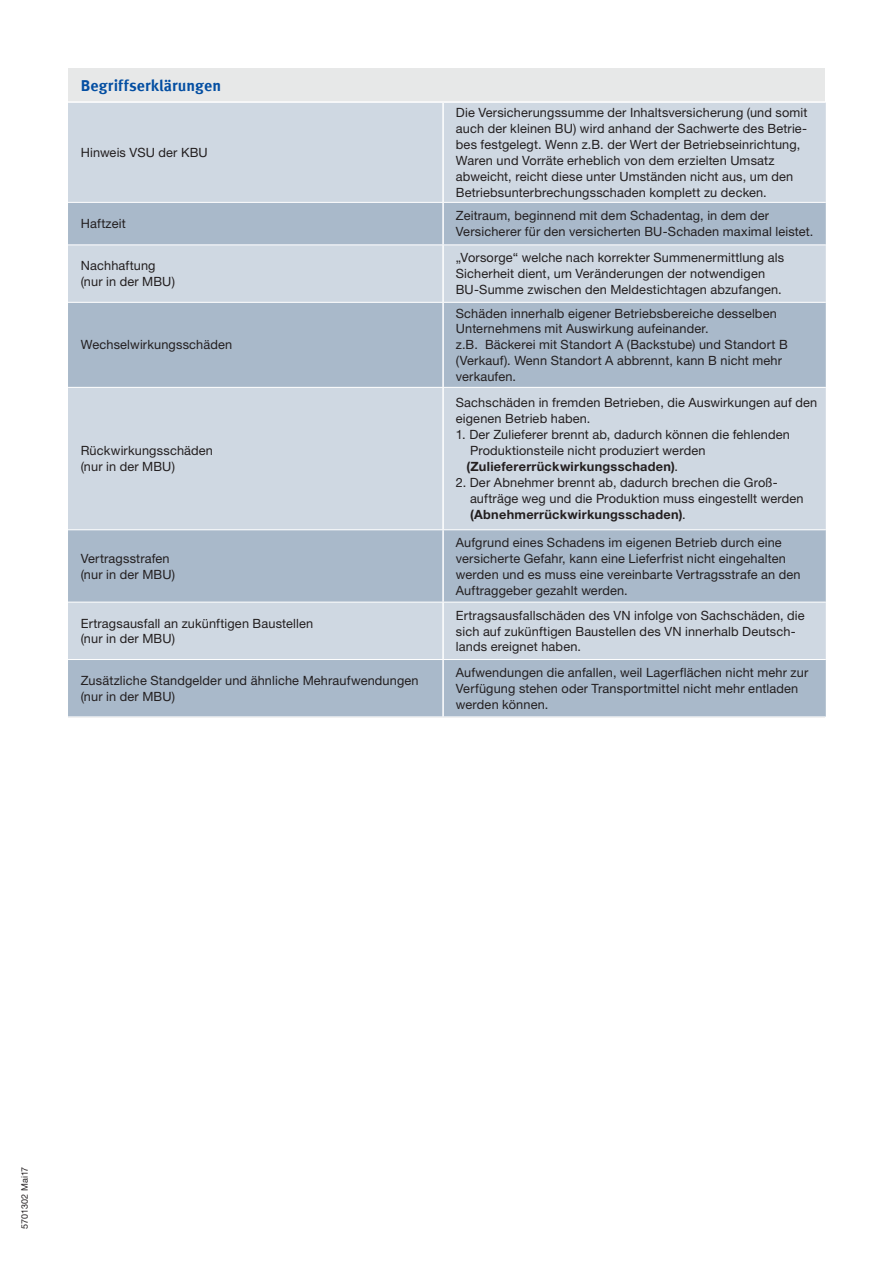
<style>
.page{position:relative;width:893px;height:1263px;background:#fff}
.page>*{position:absolute;margin:0;border:0;box-sizing:border-box;transform-origin:0 0}
.t1{font:700 15.75px "Meta Offc Pro";letter-spacing:.005em;color:#034ea2}
.t2{font:12.75px/15.9px "Helvetica Neue LTW1 G";letter-spacing:.01em;color:#231f20}
.t3{font:9px "Helvetica Neue LTW1 G";color:#231f20}
.s1{font-weight:700}
</style>
<div class="page">
<div style="left:68px;top:68px;width:757px;height:650px;background:#e7e8e8"></div>
<div style="left:68px;top:103px;width:758px;height:99px;background:#cfd8e2"></div>
<div style="left:68px;top:203px;width:758px;height:41px;background:#a9b9ca"></div>
<svg style="left:68px;top:245px;width:758px;height:414px;background:#c0ccd9"></svg>
<div style="left:68px;top:660px;width:758px;height:56px;background:#a9b9ca"></div>
<hr style="left:68px;top:101px;width:375px;height:2px;background:#fff">
<hr style="left:443px;top:101px;width:383px;height:2px;background:#fff">
<hr style="left:442px;top:103px;width:2px;height:99px;background:#fff">
<hr style="left:442px;top:203px;width:2px;height:41px;background:#fff">
<hr style="left:442px;top:245px;width:2px;height:57px;background:#fff">
<hr style="left:442px;top:303px;width:2px;height:84px;background:#fff">
<hr style="left:442px;top:388px;width:2px;height:141px;background:#fff">
<hr style="left:442px;top:530px;width:2px;height:72px;background:#fff">
<hr style="left:442px;top:602px;width:2px;height:57px;background:#fff">
<hr style="left:442px;top:660px;width:2px;height:56px;background:#fff">
<hr style="left:68px;top:202px;width:375px;height:1px;background:#fff">
<hr style="left:443px;top:202px;width:383px;height:1px;background:#fff">
<hr style="left:68px;top:244px;width:375px;height:1px;background:#fff">
<hr style="left:443px;top:244px;width:383px;height:1px;background:#fff">
<hr style="left:68px;top:302px;width:375px;height:1px;background:#fff">
<hr style="left:443px;top:302px;width:383px;height:1px;background:#fff">
<hr style="left:68px;top:387px;width:375px;height:1px;background:#fff">
<hr style="left:443px;top:387px;width:383px;height:1px;background:#fff">
<hr style="left:68px;top:529px;width:375px;height:1px;background:#fff">
<hr style="left:443px;top:529px;width:383px;height:1px;background:#fff">
<hr style="left:68px;top:602px;width:375px;height:1px;background:#fff">
<hr style="left:443px;top:602px;width:383px;height:1px;background:#fff">
<hr style="left:68px;top:659px;width:375px;height:1px;background:#fff">
<hr style="left:443px;top:659px;width:383px;height:1px;background:#fff">
<hr style="left:68px;top:716px;width:375px;height:1px;background:#fff">
<hr style="left:443px;top:716px;width:383px;height:1px;background:#fff">
<p class="t1" style="left:81px;top:73px;width:142px">Begriffserklärungen</p>
<p class="t2" style="left:81px;top:144px;width:128px">Hinweis VSU der KBU</p>
<p class="t2" style="left:456px;top:105px;width:353px">Die Versicherungssumme der Inhaltsversicherung (und somit auch der kleinen BU) wird anhand der Sachwerte des Betrie&shy;bes festgelegt. Wenn z.B. der Wert der Betriebseinrichtung, Waren und Vorräte erheblich von dem erzielten Umsatz abweicht, reicht diese unter Umständen nicht aus, um den Betriebsunterbrechungsschaden komplett zu decken.</p>
<p class="t2" style="left:81px;top:216px;width:46px">Haftzeit</p>
<p class="t2" style="left:456px;top:208px;width:359px">Zeitraum, beginnend mit dem Schadentag, in dem der<br>Versicherer für den versicherten BU-Schaden maximal leistet.</p>
<p class="t2" style="left:81px;top:258px;width:96px">Nachhaftung (nur in der MBU)</p>
<p class="t2" style="left:456px;top:250px;width:330px">„Vorsorge“ welche nach korrekter Summenermittlung als<br>Sicherheit dient, um Veränderungen der notwendigen<br>BU-Summe zwischen den Meldestichtagen abzufangen.</p>
<p class="t2" style="left:81px;top:337px;width:153px">Wechselwirkungsschäden</p>
<p class="t2" style="left:81px;top:443px;width:134px">Rückwirkungsschäden (nur in der MBU)</p>
<p class="t2" style="left:81px;top:550px;width:96px">Vertragsstrafen (nur in der MBU)</p>
<p class="t2" style="left:456px;top:305px;width:333px">Schäden innerhalb eigener Betriebsbereiche desselben Unternehmens mit Auswirkung aufeinander.<br>z.B. Bäckerei mit Standort A (Backstube) und Standort B (Verkauf). Wenn Standort A abbrennt, kann B nicht mehr verkaufen.</p>
<p class="t2" style="left:456px;top:395px;width:363px">Sachschäden in fremden Betrieben, die Auswirkungen auf den eigenen Betrieb haben.</p>
<p class="t2" style="left:466px;top:427px;width:325px;text-indent:-11px">1. Der Zulieferer brennt ab, dadurch können die fehlenden<br>Produktionsteile nicht produziert werden <span class="s1">(Zuliefererrückwirkungsschaden)</span>.</p>
<p class="t2" style="left:470px;top:475px;width:335px;text-indent:-14px">2. Der Abnehmer brennt ab, dadurch brechen die Groß&shy;aufträge weg und die Produktion muss eingestellt werden <span class="s1">(Abnehmerrückwirkungsschaden)</span>.</p>
<p class="t2" style="left:456px;top:534px;width:346px">Aufgrund eines Schadens im eigenen Betrieb durch eine versicherte Gefahr, kann eine Lieferfrist nicht eingehalten werden und es muss eine vereinbarte Vertragsstrafe an den Auftraggeber gezahlt werden.</p>
<p class="t2" style="left:81px;top:615px;width:234px">Ertragsausfall an zukünftigen Baustellen (nur in der MBU)</p>
<p class="t2" style="left:456px;top:607px;width:350px">Ertragsausfallschäden des VN infolge von Sachschäden, die sich auf zukünftigen Baustellen des VN innerhalb Deutsch&shy;lands ereignet haben.</p>
<p class="t2" style="left:81px;top:672px;width:339px">Zusätzliche Standgelder und ähnliche Mehraufwendungen (nur in der MBU)</p>
<p class="t2" style="left:456px;top:664px;width:354px">Aufwendungen die anfallen, weil Lagerflächen nicht mehr zur<br>Verfügung stehen oder Transportmittel nicht mehr entladen werden können.</p>
<p class="t3" style="left:19px;top:1229px;width:64px;rotate:-90deg">5701302 Mai17</p>
</div>
